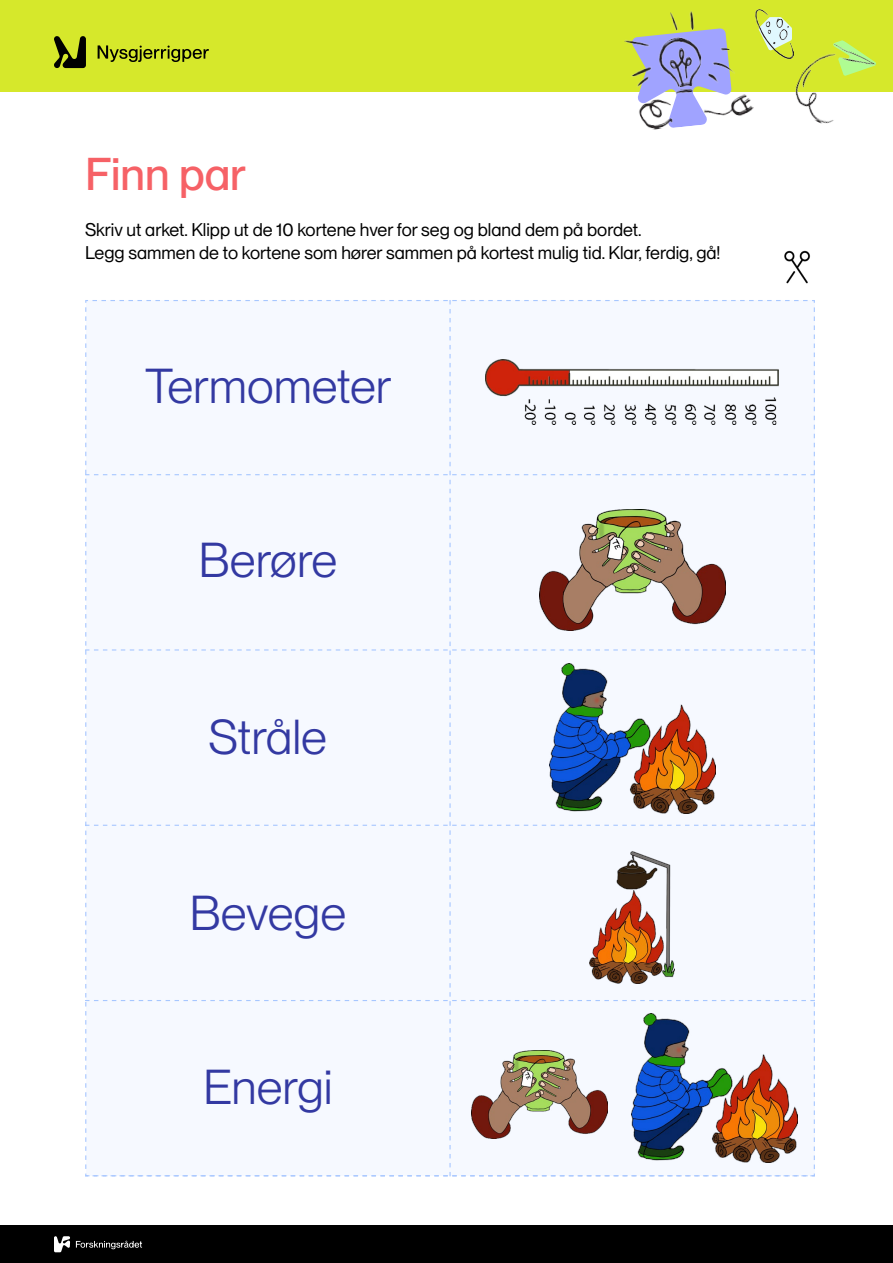
<style>
.page{position:relative;width:893px;height:1263px;background:#fff}
.page>*{position:absolute;margin:0;border:0;box-sizing:border-box;transform-origin:0 0}
.Tekst_bildeoppgave{font:48px "PP Neue Montreal";color:#3339a2}
.Tittel{font:500 45px "PP Neue Montreal";color:#f66166}
.Brødtekst{font:18px "PP Neue Montreal";color:#000}
</style>
<div class="page">
<div style="left:0;top:1225px;width:893px;height:38px;background:#000"></div>
<svg style="left:54px;top:1236px;width:16px;height:16px"></svg>
<svg style="left:76px;top:1241px;width:66px;height:8px"></svg>
<div style="left:0;top:0;width:893px;height:91px;background:#d6e82b"></div>
<img style="left:756px;top:10px;width:36px;height:49px">
<img style="left:786px;top:37px;width:90px;height:87px">
<img style="left:622px;top:10px;width:133px;height:120px">
<svg style="left:98px;top:45px;width:111px;height:17px"></svg>
<svg style="left:54px;top:36px;width:32px;height:32px"></svg>
<img style="left:784px;top:250px;width:26px;height:34px">
<div style="left:85px;top:300px;width:730px;height:876px;background:#f6f9ff"></div>
<img style="left:486px;top:359px;width:292px;height:65px">
<img style="left:540px;top:510px;width:185px;height:120px">
<img style="left:549px;top:664px;width:166px;height:149px">
<img style="left:590px;top:848px;width:85px;height:135px">
<img style="left:472px;top:1051px;width:135px;height:88px">
<img style="left:631px;top:1013px;width:166px;height:150px">
<h1 class="Tittel" style="left:85px;top:147px;width:162px">Finn par</h1>
<p class="Brødtekst" style="left:85px;top:219px;width:558px">Skriv ut arket. Klipp ut de 10 kortene hver for seg og bland dem på bordet.</p>
<p class="Brødtekst" style="left:85px;top:242px;width:637px">Legg sammen de to kortene som hører sammen på kortest mulig tid. Klar, ferdig, gå!</p>
<p class="Tekst_bildeoppgave" style="left:145px;top:358px;width:248px">Termometer</p>
<p class="Tekst_bildeoppgave" style="left:199px;top:532px;width:140px">Berøre</p>
<p class="Tekst_bildeoppgave" style="left:209px;top:709px;width:120px">Stråle</p>
<p class="Tekst_bildeoppgave" style="left:190px;top:884px;width:158px">Bevege</p>
<p class="Tekst_bildeoppgave" style="left:203px;top:1059px;width:131px">Energi</p>
</div>
